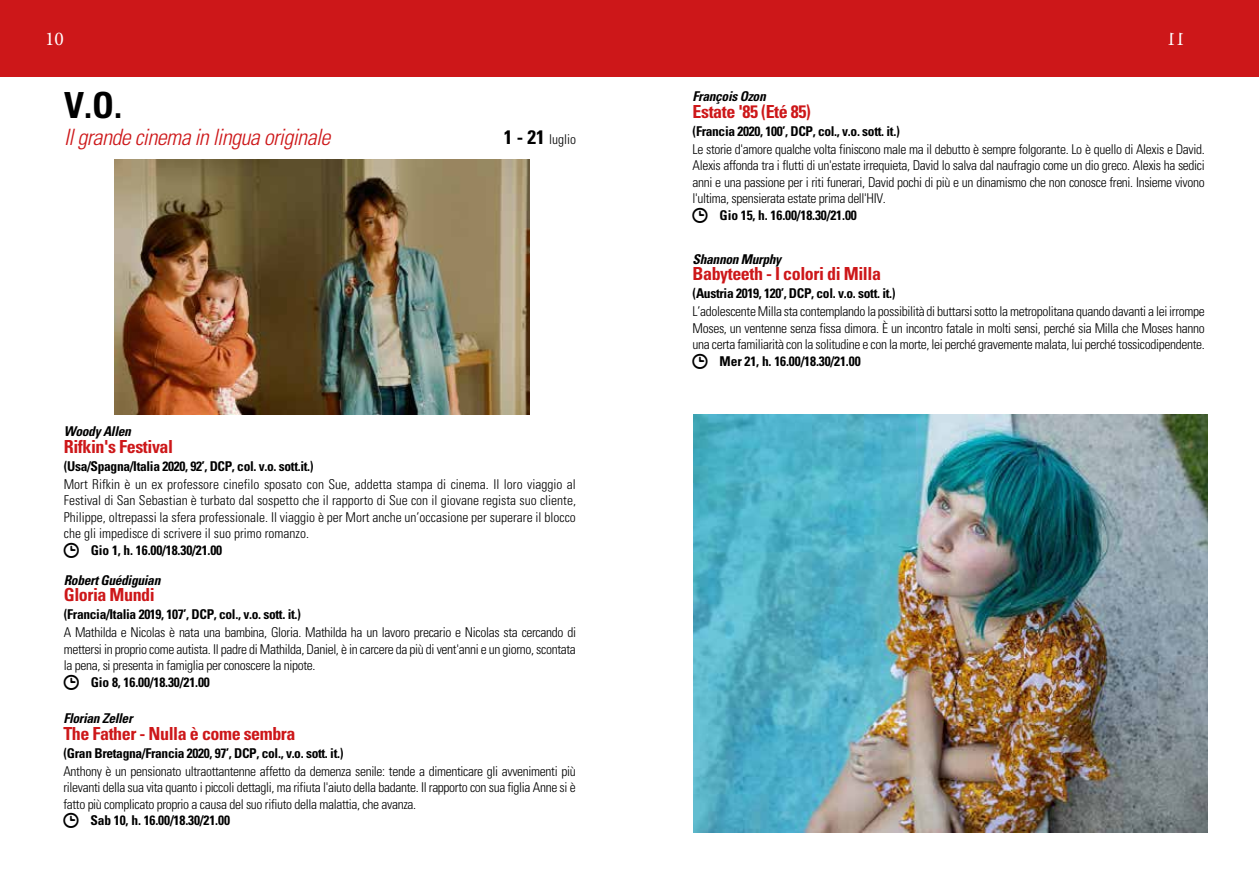
<style>
.page{position:relative;width:1259px;height:893px;background:#fff}
.page>*{position:absolute;margin:0;border:0;box-sizing:border-box;transform-origin:0 0}
.t1{font:700 condensed 36px "Univers";color:#000}
.t2{font:italic 300 condensed 22.5px "Univers";letter-spacing:-.025em;color:#cd1719}
.t3{font:19.5px "Minion Pro";color:#fff}
.t4{font:700 condensed 18px "Univers";letter-spacing:-.025em;color:#cd1719}
.t5{font:300 condensed 13.5px/16.5px "Univers";letter-spacing:-.025em;color:#000;text-align:justify}
.t6{font:700 condensed 13.5px "Univers";letter-spacing:-.025em;color:#000}
.t7{font:italic 700 condensed 13.5px "Univers";letter-spacing:-.025em;color:#000}
.s1{font-weight:700;font-size:19.5px}
</style>
<div class="page">
<div style="left:0;top:0;width:1259px;height:77px;background:#cd1719"></div>
<img style="left:114px;top:159px;width:415px;height:255px">
<img style="left:693px;top:414px;width:515px;height:418px">
<h3 class="t3" style="left:45px;top:26px;width:20px">10</h3>
<h1 class="t1" style="left:64px;top:83px;width:59px">V.O.</h1>
<h2 class="t2" style="left:64px;top:124px;width:268px">Il grande cinema in lingua originale</h2>
<p class="t5" style="left:504px;top:131px;width:74px"><span class="s1">1 - 21</span> luglio</p>
<p class="t7" style="left:64px;top:423px;width:69px">Woody Allen</p>
<h3 class="t4" style="left:64px;top:435px;width:111px">Rifkin's Festival</h3>
<p class="t6" style="left:64px;top:458px;width:251px">(Usa/Spagna/Italia 2020, 92’, DCP, col. v.o. sott.it.)</p>
<p class="t5" style="left:64px;top:476px;width:514px">Mort Rifkin è un ex professore cinefilo sposato con Sue, addetta stampa di cinema. Il loro viaggio al Festival di San Sebastian è turbato dal sospetto che il rapporto di Sue con il giovane regista suo cliente, Philippe, oltrepassi la sfera professionale. Il viaggio è per Mort anche un’occasione per superare il blocco che gli impedisce di scrivere il suo primo romanzo.</p>
<p class="t6" style="left:91px;top:542px;width:133px">Gio 1, h. 16.00/18.30/21.00</p>
<p class="t7" style="left:64px;top:572px;width:98px">Robert Guédiguian</p>
<h3 class="t4" style="left:64px;top:584px;width:93px">Gloria Mundi</h3>
<p class="t6" style="left:64px;top:606px;width:239px">(Francia/Italia 2019, 107’, DCP, col., v.o. sott. it.)</p>
<p class="t5" style="left:64px;top:624px;width:514px">A Mathilda e Nicolas è nata una bambina, Gloria. Mathilda ha un lavoro precario e Nicolas sta cercando di mettersi in proprio come autista. Il padre di Mathilda, Daniel, è in carcere da più di vent'anni e un giorno, scontata la pena, si presenta in famiglia per conoscere la nipote.</p>
<p class="t6" style="left:91px;top:674px;width:121px">Gio 8, 16.00/18.30/21.00</p>
<p class="t7" style="left:63px;top:710px;width:71px">Florian Zeller</p>
<h3 class="t4" style="left:63px;top:722px;width:234px">The Father - Nulla è come sembra</h3>
<p class="t6" style="left:63px;top:745px;width:282px">(Gran Bretagna/Francia 2020, 97’, DCP, col., v.o. sott. it.)</p>
<p class="t5" style="left:63px;top:763px;width:514px">Anthony è un pensionato ultraottantenne affetto da demenza senile: tende a dimenticare gli avvenimenti più rilevanti della sua vita quanto i piccoli dettagli, ma rifiuta l'aiuto della badante. Il rapporto con sua figlia Anne si è fatto più complicato proprio a causa del suo rifiuto della malattia, che avanza.</p>
<p class="t6" style="left:90px;top:812px;width:141px">Sab 10, h. 16.00/18.30/21.00</p>
<p class="t7" style="left:692px;top:88px;width:75px">François Ozon</p>
<h3 class="t4" style="left:692px;top:100px;width:120px">Estate '85 (Eté 85)</h3>
<p class="t6" style="left:692px;top:123px;width:209px">(Francia 2020, 100’, DCP, col., v.o. sott. it.)</p>
<p class="t5" style="left:692px;top:141px;width:514px">Le storie d'amore qualche volta finiscono male ma il debutto è sempre folgorante. Lo è quello di Alexis e David.<br>Alexis affonda tra i flutti di un'estate irrequieta, David lo salva dal naufragio come un dio greco. Alexis ha sedici anni e una passione per i riti funerari, David pochi di più e un dinamismo che non conosce freni. Insieme vivono l'ultima, spensierata estate prima dell'HIV.</p>
<p class="t6" style="left:719px;top:207px;width:139px">Gio 15, h. 16.00/18.30/21.00</p>
<p class="t7" style="left:692px;top:251px;width:90px">Shannon Murphy</p>
<h3 class="t4" style="left:692px;top:263px;width:190px">Babyteeth - I colori di Milla</h3>
<p class="t6" style="left:692px;top:285px;width:204px">(Austria 2019, 120’, DCP, col. v.o. sott. it.)</p>
<p class="t5" style="left:692px;top:303px;width:513px">L’adolescente Milla sta contemplando la possibilità di buttarsi sotto la metropolitana quando davanti a lei irrompe Moses, un ventenne senza fissa dimora. È un incontro fatale in molti sensi, perché sia Milla che Moses hanno una certa familiarità con la solitudine e con la morte, lei perché gravemente malata, lui perché tossicodipendente.</p>
<p class="t6" style="left:719px;top:353px;width:142px">Mer 21, h. 16.00/18.30/21.00</p>
</div>
